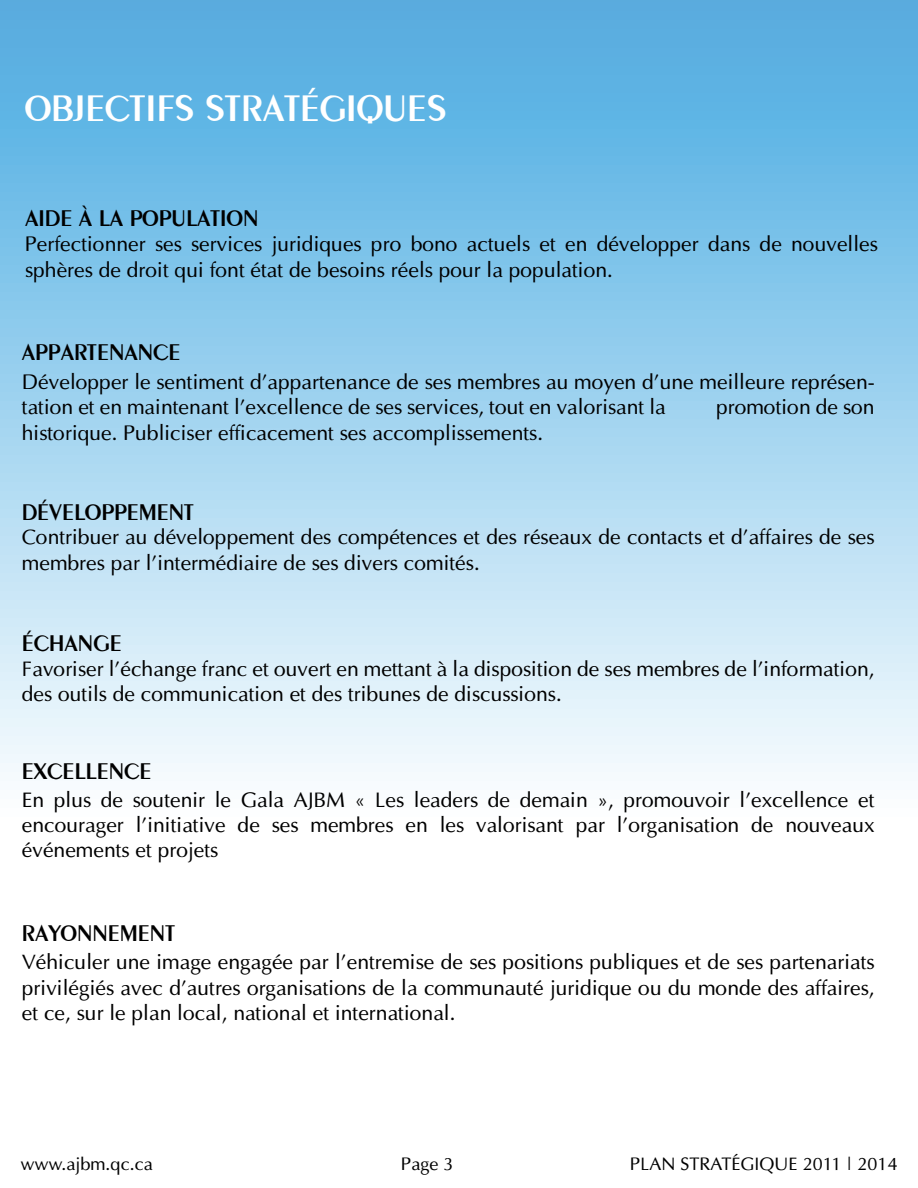
<style>
.page{position:relative;width:918px;height:1188px;background:#fff}
.page>*{position:absolute;margin:0;border:0;box-sizing:border-box;transform-origin:0 0}
.t1{font:39px "Peignot";color:#fff}
.t2{font:24px "Peignot";color:#000}
.t3{font:21px/25.2px "Optima";color:#000}
.t4{font:18px "Optima";color:#000}
.t5{font:300 condensed 12px "Frutiger";color:#000}
</style>
<div class="page">
<div style="left:0;top:0;width:918px;height:826px;background:linear-gradient(to bottom,#49a9e0,#fdffff)"></div>
<h1 class="t1" style="left:25px;top:85px;width:423px">OBJECTIFS STRATÉGIQUES</h1>
<p class="t2" style="left:25px;top:205px;width:235px">AIDE À LA POPULATION</p>
<p class="t3" style="left:25px;top:232px;width:854px">Perfectionner ses services juridiques pro bono actuels et en développer dans de nouvelles sphères de droit qui font état de besoins réels pour la population.</p>
<p class="t2" style="left:22px;top:338px;width:160px">APPARTENANCE</p>
<p class="t3" style="left:22px;top:369px;width:855px">Développer le sentiment d’appartenance de ses membres au moyen d’une meilleure représen&shy;tation et en maintenant l’excellence de ses services, tout en valorisant la</p>
<p class="t3" style="left:716px;top:395px;width:160px">promotion de son</p>
<p class="t3" style="left:22px;top:420px;width:523px">historique. Publiciser efficacement ses accomplissements.</p>
<p class="t2" style="left:22px;top:499px;width:174px">DÉVELOPPEMENT</p>
<p class="t3" style="left:22px;top:525px;width:854px">Contribuer au développement des compétences et des réseaux de contacts et d’affaires de ses membres par l’intermédiaire de ses divers comités.</p>
<p class="t2" style="left:22px;top:629px;width:101px">ÉCHANGE</p>
<p class="t3" style="left:22px;top:657px;width:854px">Favoriser l’échange franc et ouvert en mettant à la disposition de ses membres de l’information, des outils de communication et des tribunes de discussions.</p>
<p class="t5" style="left:525px;top:659px;width:102px">Maintenir un niveau</p>
<p class="t2" style="left:22px;top:758px;width:131px">EXCELLENCE</p>
<p class="t3" style="left:22px;top:787px;width:854px;text-align:justify">En plus de soutenir le Gala AJBM « Les leaders de demain », promouvoir l’excellence et encourager l’initiative de ses membres en les valorisant par l’organisation de nouveaux événements et projets</p>
<p class="t2" style="left:22px;top:920px;width:155px">RAYONNEMENT</p>
<p class="t3" style="left:22px;top:950px;width:854px;text-align:justify">Véhiculer une image engagée par l’entremise de ses positions publiques et de ses partenariats privilégiés avec d’autres organisations de la communauté juridique ou du monde des affaires, et ce, sur le plan local, national et international.</p>
<p class="t4" style="left:21px;top:1153px;width:134px">www.ajbm.qc.ca</p>
<p class="t4" style="left:401px;top:1153px;width:54px">Page 3</p>
<p class="t4" style="left:630px;top:1153px;width:269px">PLAN STRATÉGIQUE 2011 | 2014</p>
</div>
